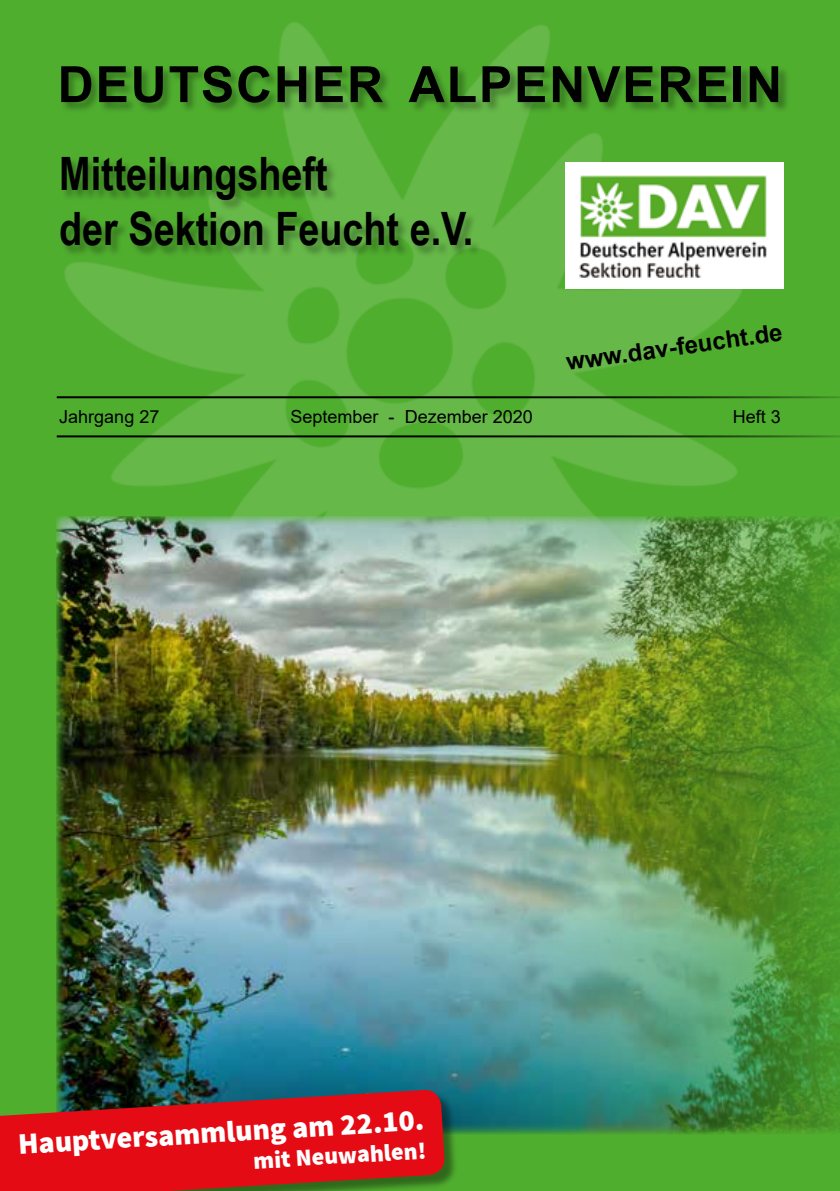
<style>
.page{position:relative;width:840px;height:1191px;background:#fff}
.page>*{position:absolute;margin:0;border:0;box-sizing:border-box;transform-origin:0 0}
.t1{font:700 50px "Arial";letter-spacing:.035em;color:#000}
.t2{font:700 46px/55.2px "Arial Narrow";color:#000}
.t3{font:900 30px "Source Sans Pro";color:#fff}
.t4{font:700 24px "Arial";color:#000}
.t5{font:900 24px "Source Sans Pro";color:#fff}
.t6{font:18px "Arial";color:#000}
</style>
<div class="page">
<div style="left:0;top:0;width:839px;height:1191px;background:#50ae2f"></div>
<img style="left:56px;top:22px;width:696px;height:703px">
<div style="left:565px;top:163px;width:217px;height:126px;background:#fff"></div>
<img style="left:579px;top:175px;width:188px;height:103px">
<div style="left:60px;top:65px;width:730px;height:49px;background:#000;opacity:.3"></div>
<div style="left:60px;top:157px;width:421px;height:100px;background:#000;opacity:.3"></div>
<hr style="left:57px;top:396px;width:782px;height:2px;background:#000">
<hr style="left:57px;top:435px;width:782px;height:2px;background:#000">
<img style="left:57px;top:516px;width:782px;height:618px">
<div style="left:0;top:1092px;width:458px;height:99px;background:#000;opacity:.4"></div>
<svg style="left:0;top:1089px;width:445px;height:102px;background:#c11c1b"></svg>
<h1 class="t1" style="left:58px;top:49px;width:725px">DEUTSCHER ALPENVEREIN</h1>
<h2 class="t2" style="left:59px;top:144px;width:415px">Mitteilungsheft<br>der Sektion Feucht e.V.</h2>
<h3 class="t4" style="left:563px;top:345px;width:222px;rotate:-8deg">WWW.DAV-FEUCHT.DE</h3>
<p class="t6" style="left:59px;top:404px;width:102px">Jahrgang 27</p>
<p class="t6" style="left:290px;top:404px;width:244px">September - Dezember 2020</p>
<p class="t6" style="left:732px;top:404px;width:50px">Heft 3</p>
<h3 class="t3" style="left:17px;top:1122px;width:408px;rotate:-3deg">Hauptversammlung am 22.10.</h3>
<h3 class="t5" style="left:252px;top:1145px;width:174px;rotate:-4deg">mit Neuwahlen!</h3>
</div>
